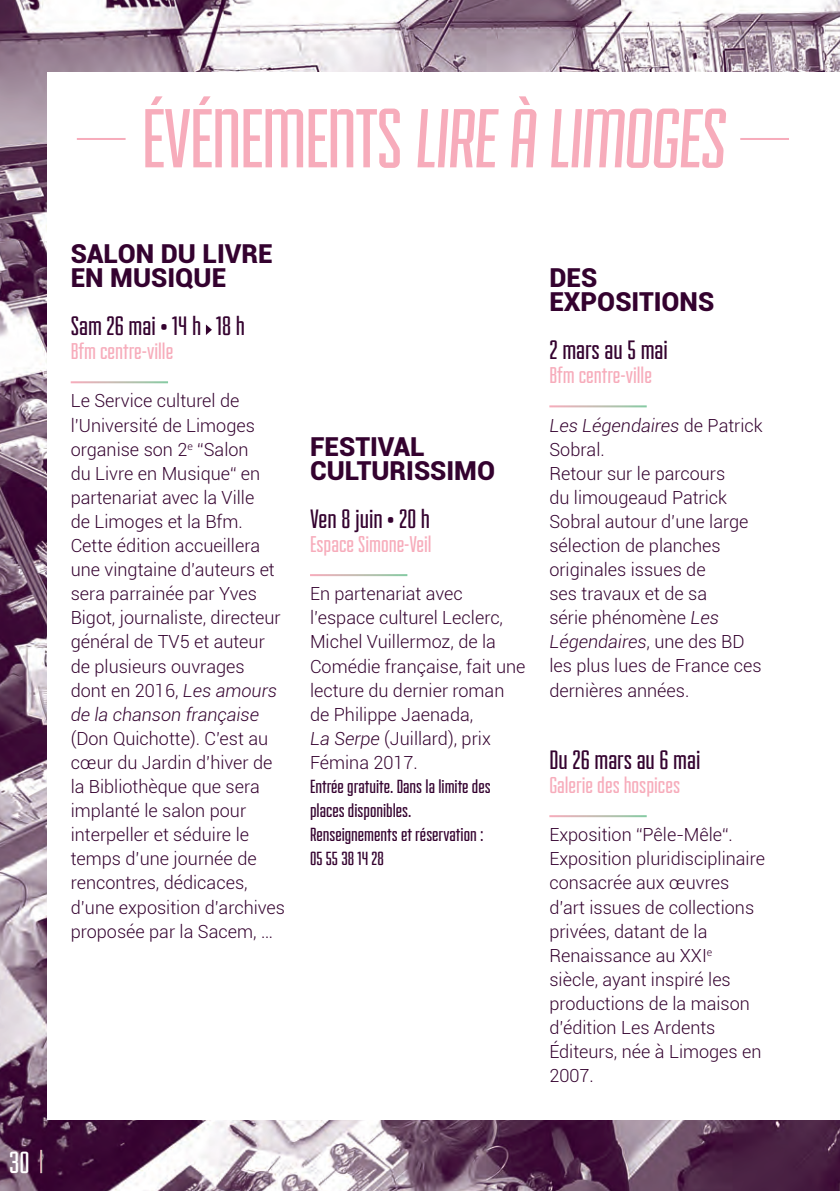
<style>
.page{position:relative;width:840px;height:1191px;background:#fff}
.page>*{position:absolute;margin:0;border:0;box-sizing:border-box;transform-origin:0 0}
.t1{font:88.4px "Fairview";letter-spacing:-.02em;color:#f7acbb}
.t2{font:32.2px "Fairview";color:#fff}
.t3{font:28.2px "Fairview";color:#34022f}
.t4{font:900 26.2px/24px "Roboto";color:#34022f}
.t5{font:24px "Fairview";color:#f7acbb}
.t6{font:20px/24px "Fairview";color:#34022f}
.t7{font:300 18px/24px "Roboto";color:#34022f}
.s1{font-style:italic}
</style>
<div class="page">
<img style="left:0;top:1px;width:839px;height:1189px">
<div style="left:48px;top:72px;width:791px;height:1047px;background:#fff"></div>
<hr style="left:40px;top:1149px;width:2px;height:24px;background:#fff">
<svg style="left:206px;top:324px;width:6px;height:11px"></svg>
<hr style="left:77px;top:138px;width:48px;height:2px;background:#f7acbb">
<hr style="left:739px;top:138px;width:49px;height:2px;background:#f7acbb">
<h2 class="t2" style="left:9px;top:1145px;width:22px">30</h2>
<h1 class="t1" style="left:141px;top:94px;width:591px">ÉVÉNEMENTS LIRE À LIMOGES</h1>
<h3 class="t4" style="left:71px;top:240px;width:203px">SALON DU LIVRE<br>EN MUSIQUE</h3>
<h3 class="t3" style="left:71px;top:312px;width:176px">Sam 26 mai • 14 h 18 h</h3>
<h3 class="t5" style="left:71px;top:339px;width:104px">Bfm centre-ville</h3>
<p class="t7" style="left:71px;top:388px;width:211px">Le Service culturel de l’Université de Limoges organise son 2<sup>e</sup> “Salon<br>du Livre en Musique“ en partenariat avec la Ville<br>de Limoges et la Bfm.<br>Cette édition accueillera une vingtaine d’auteurs et sera parrainée par Yves<br>Bigot, journaliste, directeur général de TV5 et auteur de plusieurs ouvrages dont en 2016, <span class="s1">Les amours de la chanson française</span></p>
<p class="t7" style="left:71px;top:726px;width:216px">(Don Quichotte). C’est au cœur du Jardin d’hiver de la Bibliothèque que sera implanté le salon pour interpeller et séduire le temps d’une journée de rencontres, dédicaces, d’une exposition d’archives proposée par la Sacem, …</p>
<h3 class="t4" style="left:310px;top:433px;width:186px">FESTIVAL<br>CULTURISSIMO</h3>
<h3 class="t3" style="left:310px;top:504px;width:121px">Ven 8 juin • 20 h</h3>
<h3 class="t5" style="left:310px;top:532px;width:123px">Espace Simone-Veil</h3>
<p class="t7" style="left:310px;top:581px;width:217px">En partenariat avec l’espace culturel Leclerc,<br>Michel Vuillermoz, de la<br>Comédie française, fait une lecture du dernier roman de Philippe Jaenada,<br><span class="s1">La Serpe</span> (Juillard), prix<br>Fémina 2017.</p>
<p class="t6" style="left:310px;top:774px;width:182px">Entrée gratuite. Dans la limite des places disponibles.<br>Renseignements et réservation :<br>05 55 38 14 28</p>
<h3 class="t4" style="left:549px;top:264px;width:166px">DES<br>EXPOSITIONS</h3>
<h3 class="t3" style="left:549px;top:336px;width:120px">2 mars au 5 mai</h3>
<h3 class="t5" style="left:549px;top:363px;width:104px">Bfm centre-ville</h3>
<p class="t7" style="left:549px;top:412px;width:215px"><span class="s1">Les Légendaires</span> de Patrick<br>Sobral.<br>Retour sur le parcours<br>du limougeaud Patrick<br>Sobral autour d’une large sélection de planches originales issues de<br>ses travaux et de sa<br>série phénomène <span class="s1">Les<br>Légendaires</span>, une des BD les plus lues de France ces dernières années.</p>
<h3 class="t3" style="left:549px;top:745px;width:152px">Du 26 mars au 6 mai</h3>
<h3 class="t5" style="left:549px;top:773px;width:132px">Galerie des hospices</h3>
<p class="t7" style="left:549px;top:822px;width:217px">Exposition “Pêle-Mêle“.<br>Exposition pluridisciplinaire consacrée aux œuvres d’art issues de collections privées, datant de la<br>Renaissance au XXI<sup>e </sup>siècle, ayant inspiré les productions de la maison d’édition Les Ardents<br>Éditeurs, née à Limoges en<br>2007.</p>
</div>
